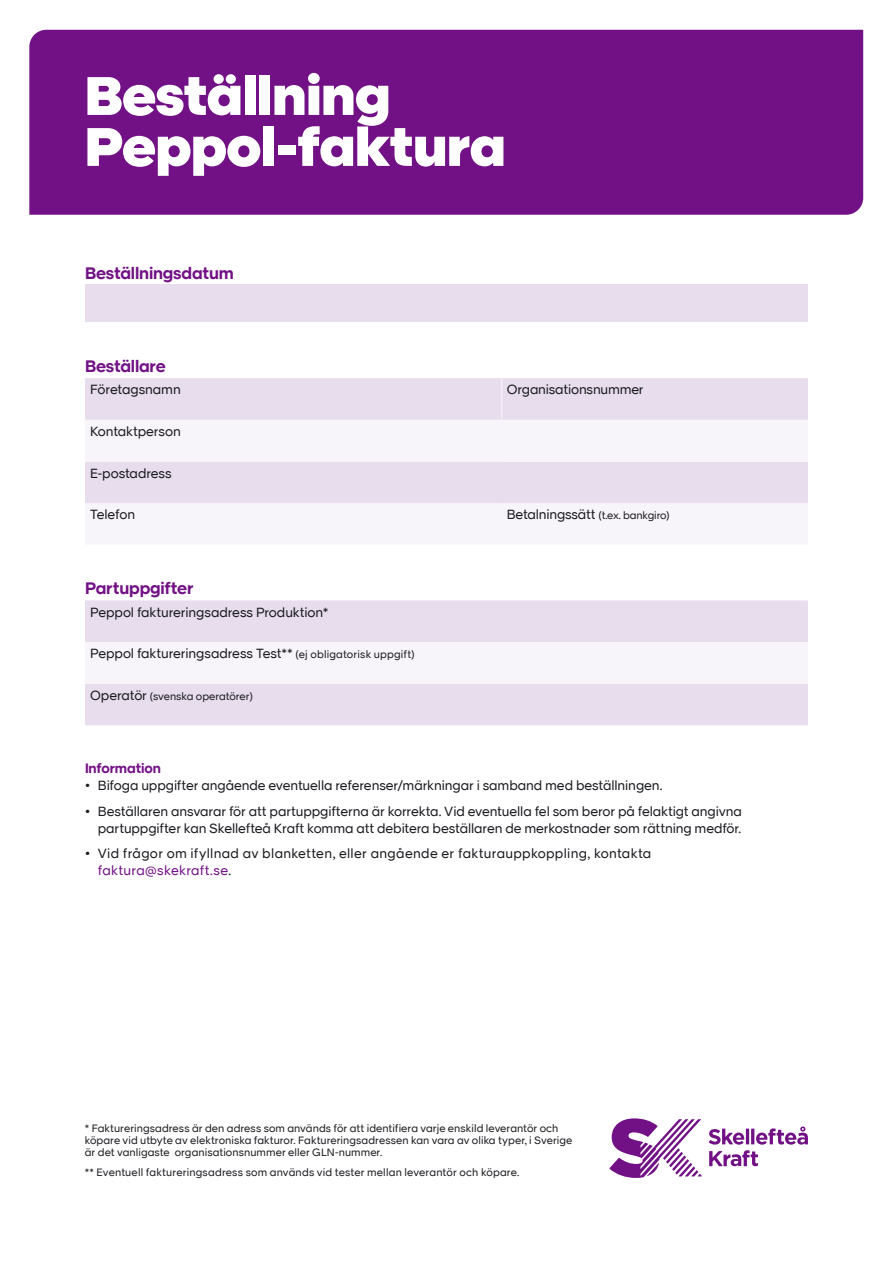
<style>
.page{position:relative;width:893px;height:1263px;background:#fff}
.page>*{position:absolute;margin:0;border:0;box-sizing:border-box;transform-origin:0 0}
._9pt_Rubrik_1_Super{font:900 54px/51px "SK Sans";letter-spacing:-.01em;color:#fff}
._9pt_Brödtext_9pt{font:700 16.5px "SK Sans";letter-spacing:-.01em;color:#721185}
._11pt_Rubrik_3{font:13.5px/16.8px "SK Sans";letter-spacing:-.005em;color:#1b1c20;text-align:right}
._11pt_Rubrik_3-2{font:13.5px/16.8px "SK Sans";letter-spacing:.02em;color:#1b1c20}
._9pt_Brödtext_9pt-2{font:700 13.5px "SK Sans";letter-spacing:-.01em;color:#721185}
._10pt_Rubrik_1_Super{font:10.8px/12px "SK Sans";letter-spacing:.005em;color:#1b1c20}
._10pt_Rubrik_1_Super-2{font:10.8px "SK Sans";letter-spacing:-.015em;color:#1b1c20}
._11pt_Rubrik_3-3{font:10.8px "SK Sans";color:#1b1c20}
.s1{font-size:13.5px}
.s2{font-size:10.8px}
.s3{color:#721185}
</style>
<div class="page">
<div style="left:29px;top:30px;width:834px;height:185px;background:#721185"></div>
<svg style="left:609px;top:1118px;width:93px;height:60px"></svg>
<svg style="left:709px;top:1128px;width:35px;height:16px"></svg>
<hr style="left:746px;top:1128px;width:3px;height:16px;background:#721185">
<hr style="left:751px;top:1128px;width:3px;height:16px;background:#721185">
<svg style="left:756px;top:1126px;width:52px;height:18px"></svg>
<svg style="left:709px;top:1150px;width:49px;height:16px"></svg>
<div style="left:85px;top:285px;width:723px;height:37px;background:#e7dded"></div>
<div style="left:85px;top:378px;width:723px;height:42px;background:#e7dded"></div>
<div style="left:85px;top:461px;width:723px;height:43px;background:#e7dded"></div>
<div style="left:502px;top:420px;width:306px;height:41px;background:#f8f5fa"></div>
<hr style="left:501px;top:461px;width:1px;height:42px;background:#e7dded">
<hr style="left:501px;top:378px;width:1px;height:42px;background:#f8f5fa">
<div style="left:85px;top:600px;width:723px;height:125px;background:#e7dded"></div>
<div style="left:85px;top:642px;width:417px;height:42px;background:#f8f5fa"></div>
<div style="left:502px;top:642px;width:306px;height:42px;background:#f8f5fa"></div>
<hr style="left:501px;top:684px;width:1px;height:41px;background:#e7dded">
<p class="_9pt_Rubrik_1_Super" style="left:85px;top:72px;width:422px">Beställning<br>Peppol-faktura</p>
<p class="_9pt_Brödtext_9pt" style="left:85px;top:263px;width:150px">Beställningsdatum</p>
<p class="_9pt_Brödtext_9pt" style="left:85px;top:356px;width:82px">Beställare</p>
<p class="_11pt_Rubrik_3" style="left:90px;top:381px;width:92px">Företagsnamn</p>
<p class="_11pt_Rubrik_3" style="left:507px;top:381px;width:138px">Organisationsnummer</p>
<p class="_11pt_Rubrik_3" style="left:90px;top:423px;width:92px">Kontaktperson</p>
<p class="_11pt_Rubrik_3" style="left:90px;top:464px;width:83px">E-postadress</p>
<p class="_11pt_Rubrik_3" style="left:90px;top:506px;width:47px">Telefon</p>
<p class="_10pt_Rubrik_1_Super-2" style="left:507px;top:509px;width:164px"><span class="s1">Betalningssätt</span> (t.ex. bankgiro)</p>
<p class="_9pt_Brödtext_9pt" style="left:85px;top:578px;width:110px">Partuppgifter</p>
<p class="_11pt_Rubrik_3" style="left:90px;top:603px;width:240px">Peppol faktureringsadress Produktion*</p>
<p class="_11pt_Rubrik_3" style="left:90px;top:645px;width:326px">Peppol faktureringsadress Test** <span class="s2">(ej obligatorisk uppgift)</span></p>
<p class="_11pt_Rubrik_3-3" style="left:90px;top:689px;width:164px"><span class="s1">Operatör</span> (svenska operatörer)</p>
<p class="_9pt_Brödtext_9pt-2" style="left:85px;top:760px;width:77px">Information</p>
<p class="_11pt_Rubrik_3" style="left:85px;top:777px;width:579px">• Bifoga uppgifter angående eventuella referenser/märkningar i samband med beställningen.</p>
<p class="_11pt_Rubrik_3" style="left:85px;top:802px;width:659px">• Beställaren ansvarar för att partuppgifterna är korrekta. Vid eventuella fel som beror på felaktigt angivna partuppgifter kan Skellefteå Kraft komma att debitera beställaren de merkostnader som rättning medför.</p>
<p class="_11pt_Rubrik_3-2" style="left:98px;top:845px;width:555px;text-indent:-13px">• Vid frågor om ifyllnad av blanketten, eller angående er fakturauppkoppling, kontakta <span class="s3">faktura@skekraft.se</span>.</p>
<p class="_10pt_Rubrik_1_Super" style="left:85px;top:1121px;width:489px">* Faktureringsadress är den adress som används för att identifiera varje enskild leverantör och köpare vid utbyte av elektroniska fakturor. Faktureringsadressen kan vara av olika typer, i Sverige är det vanligaste organisationsnummer eller GLN-nummer.</p>
<p class="_10pt_Rubrik_1_Super" style="left:85px;top:1166px;width:436px">** Eventuell faktureringsadress som används vid tester mellan leverantör och köpare.</p>
</div>
